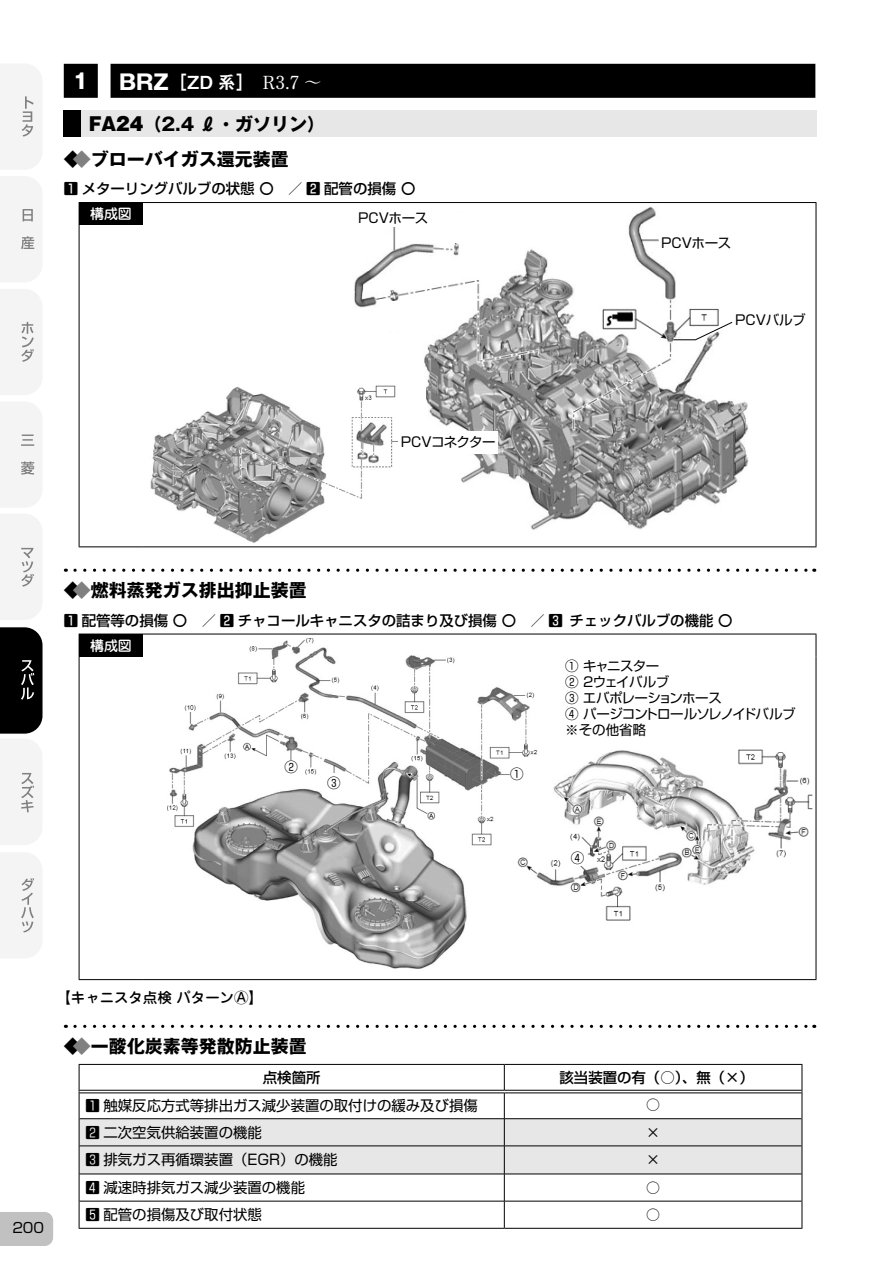
<style>
.page{position:relative;width:893px;height:1263px;background:#fff}
.page>*{position:absolute;margin:0;border:0;box-sizing:border-box;transform-origin:0 0}
.t1{font:700 21px "Gothic MB101 Pro";color:#fff}
.t2{font:700 18px "Gothic MB101 Pro";color:#000}
.t3{font:18px "Midashi Go Pro MB31";color:#fff}
.t4{font:500 14.4px "Shin Go Pro";color:#000}
.t5{font:14.4px "Shin Go Pro";color:#000}
.t6{font:500 14.4px "Jun 34 Pro";color:#000}
.t7{font:13.95px "Shin Go Pro";color:#000}
.t8{font:500 13.95px "Jun 34 Pro";color:#fff}
.t9{font:13.5px/16.2px "Shin Go Pro";letter-spacing:-.03em;color:#000}
.s1{font-family:"Gothic MB101 Pro";font-weight:700;font-size:21px}
.s2{font-family:"Futo Min A101 Pro";font-weight:700}
.s3{font-weight:900}
.s4{color:#808080}
</style>
<div class="page">
<div style="left:0;top:1212px;width:53px;height:34px;background:#c1c1c1"></div>
<div style="left:0;top:64px;width:42px;height:105px;background:#f4f4f4"></div>
<svg style="left:0;top:176px;width:42px;height:106px"></svg>
<svg style="left:0;top:289px;width:42px;height:106px"></svg>
<svg style="left:0;top:402px;width:42px;height:105px"></svg>
<svg style="left:0;top:514px;width:42px;height:106px"></svg>
<svg style="left:0;top:627px;width:43px;height:218px"></svg>
<svg style="left:0;top:853px;width:42px;height:105px"></svg>
<div style="left:64px;top:64px;width:751px;height:34px;background:#000"></div>
<div style="left:64px;top:111px;width:17px;height:26px;background:#000"></div>
<div style="left:81px;top:111px;width:735px;height:26px;background:#e7e7e7"></div>
<div style="left:79px;top:203px;width:64px;height:22px;background:#000"></div>
<hr style="left:79px;top:202px;width:64px;height:1px;background:#000">
<hr style="left:143px;top:202px;width:673px;height:1px;background:#000">
<svg style="left:816px;top:203px;width:1px;height:22px"></svg>
<hr style="left:816px;top:225px;width:1px;height:321px;background:#000">
<hr style="left:79px;top:225px;width:1px;height:321px;background:#000">
<hr style="left:79px;top:546px;width:64px;height:1px;background:#000">
<hr style="left:143px;top:546px;width:673px;height:1px;background:#000">
<img style="left:354px;top:207px;width:395px;height:323px">
<img style="left:150px;top:379px;width:276px;height:164px">
<div style="left:659px;top:232px;width:34px;height:22px;background:#fff"></div>
<div style="left:686px;top:333px;width:14px;height:14px;background:#fff"></div>
<svg style="left:669px;top:316px;width:69px;height:28px"></svg>
<div style="left:379px;top:207px;width:35px;height:19px;background:#fff"></div>
<div style="left:445px;top:213px;width:40px;height:30px;background:#fff"></div>
<div style="left:386px;top:301px;width:40px;height:30px;background:#fff"></div>
<div style="left:398px;top:431px;width:100px;height:22px;background:#fff"></div>
<svg style="left:75px;top:569px;width:740px;height:3px"></svg>
<div style="left:79px;top:634px;width:64px;height:22px;background:#000"></div>
<hr style="left:79px;top:656px;width:64px;height:1px;background:#000">
<hr style="left:143px;top:634px;width:673px;height:1px;background:#000">
<svg style="left:816px;top:634px;width:1px;height:22px"></svg>
<hr style="left:816px;top:656px;width:1px;height:323px;background:#000">
<hr style="left:143px;top:979px;width:673px;height:1px;background:#000">
<hr style="left:79px;top:657px;width:1px;height:322px;background:#000">
<hr style="left:79px;top:979px;width:64px;height:1px;background:#000">
<img style="left:167px;top:638px;width:368px;height:331px">
<img style="left:510px;top:738px;width:302px;height:192px">
<div style="left:284px;top:760px;width:15px;height:17px;background:#fff"></div>
<div style="left:510px;top:765px;width:15px;height:17px;background:#fff"></div>
<div style="left:327px;top:773px;width:15px;height:17px;background:#fff"></div>
<div style="left:571px;top:848px;width:15px;height:17px;background:#fff"></div>
<svg style="left:75px;top:1025px;width:740px;height:3px"></svg>
<hr style="left:79px;top:1064px;width:425px;height:1px;background:#000">
<hr style="left:504px;top:1064px;width:298px;height:1px;background:#000">
<svg style="left:79px;top:1065px;width:723px;height:163px"></svg>
<hr style="left:79px;top:1228px;width:425px;height:1px;background:#000">
<hr style="left:504px;top:1228px;width:298px;height:1px;background:#000">
<hr style="left:80px;top:1090px;width:424px;height:1px;background:#000">
<hr style="left:80px;top:1092px;width:424px;height:1px;background:#000">
<hr style="left:504px;top:1090px;width:297px;height:1px;background:#000">
<hr style="left:504px;top:1092px;width:297px;height:1px;background:#000">
<h1 class="t1" style="left:70px;top:63px;width:22px">１</h1>
<p class="t3" style="left:119px;top:68px;width:204px"><span class="s1">BRZ</span>［ZD 系］ <span class="s2">R3.7 ～</span></p>
<p class="t2" style="left:89px;top:109px;width:237px"><span class="s3">FA24</span>（2.4 ℓ・ガソリン）</p>
<p class="t2" style="left:64px;top:144px;width:226px">◆<span class="s4">◆</span>ブローバイガス還元装置</p>
<p class="t4" style="left:64px;top:177px;width:353px">1 メターリングバルブの状態 〇　／ 2 配管の損傷 〇</p>
<p class="t8" style="left:90px;top:203px;width:43px">構成図</p>
<p class="t9" style="left:358px;top:208px;width:72px">PCVホース</p>
<p class="t9" style="left:401px;top:432px;width:96px">PCVコネクター</p>
<p class="t9" style="left:661px;top:233px;width:72px">PCVホース</p>
<p class="t9" style="left:735px;top:310px;width:72px">PCVバルブ</p>
<p class="t2" style="left:64px;top:575px;width:244px">◆<span class="s4">◆</span>燃料蒸発ガス排出抑止装置</p>
<p class="t4" style="left:64px;top:608px;width:685px">1 配管等の損傷 〇　／ 2 チャコールキャニスタの詰まり及び損傷 〇　／ 3 チェックバルブの機能 〇　</p>
<p class="t8" style="left:90px;top:634px;width:43px">構成図</p>
<p class="t9" style="left:565px;top:656px;width:232px">① キャニスター<br>② 2ウェイバルブ<br>③ エバポレーションホース<br>④ パージコントロールソレノイドバルブ※その他省略</p>
<p class="t9" style="left:510px;top:764px;width:15px">①</p>
<p class="t9" style="left:285px;top:757px;width:15px">②</p>
<p class="t9" style="left:327px;top:773px;width:15px">③</p>
<p class="t9" style="left:571px;top:848px;width:15px">④</p>
<p class="t7" style="left:12px;top:1216px;width:33px">200</p>
<p class="t6" style="left:57px;top:986px;width:208px">【キャニスタ点検 パターンⒶ】</p>
<p class="t2" style="left:64px;top:1031px;width:244px">◆<span class="s4">◆</span>一酸化炭素等発散防止装置</p>
<p class="t4" style="left:263px;top:1066px;width:59px">点検箇所</p>
<p class="t4" style="left:559px;top:1066px;width:196px">該当装置の有（○）、無（×）</p>
<p class="t5" style="left:85px;top:1093px;width:394px">1 触媒反応方式等排出ガス減少装置の取付けの緩み及び損傷</p>
<p class="t7" style="left:646px;top:1094px;width:15px">○</p>
<p class="t5" style="left:85px;top:1120px;width:178px">2 二次空気供給装置の機能</p>
<p class="t7" style="left:646px;top:1121px;width:15px">×</p>
<p class="t5" style="left:85px;top:1147px;width:254px">3 排気ガス再循環装置（EGR）の機能</p>
<p class="t7" style="left:646px;top:1148px;width:15px">×</p>
<p class="t5" style="left:85px;top:1176px;width:221px">4 減速時排気ガス減少装置の機能</p>
<p class="t7" style="left:646px;top:1176px;width:15px">○</p>
<p class="t5" style="left:85px;top:1203px;width:178px">5 配管の損傷及び取付状態</p>
<p class="t7" style="left:646px;top:1203px;width:15px">○</p>
</div>
